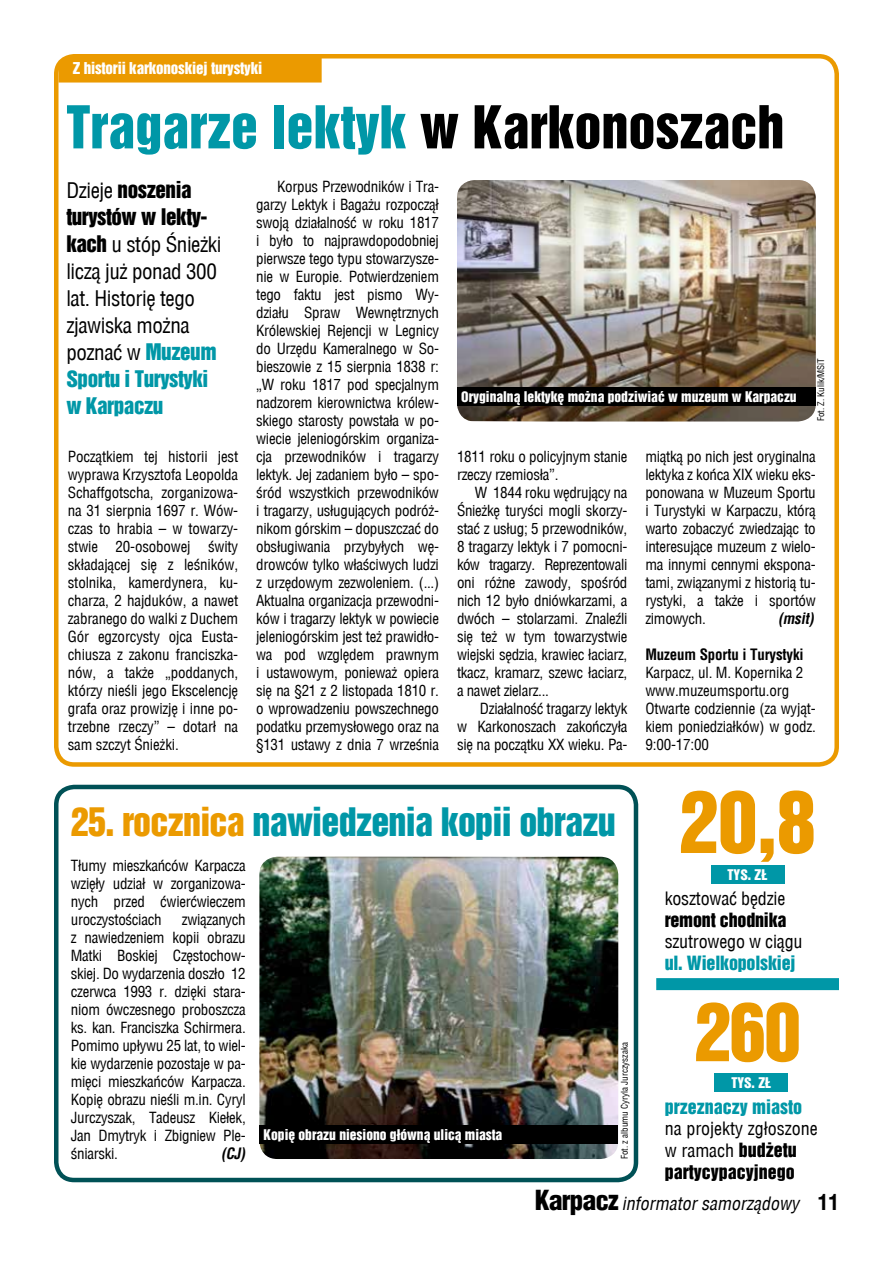
<style>
.page{position:relative;width:893px;height:1263px;background:#fff}
.page>*{position:absolute;margin:0;border:0;box-sizing:border-box;transform-origin:0 0}
.t1{font:78px "Switzerland Inserat";color:#eb9a00}
.t2{font:73.5px "Switzerland Inserat";color:#eb9a00}
.t3{font:54px "Switzerland Inserat";color:#0097a7}
.t4{font:36px "Switzerland Inserat";letter-spacing:-.02em;color:#0097a7}
.t5{font:21px/27px "Switzerland Condensed";letter-spacing:-.02em;color:#000}
.t6{font:21px/27px "Switzerland Inserat";letter-spacing:-.02em;color:#000}
.t7{font:21px/27px "Switzerland Inserat";letter-spacing:-.02em;color:#0097a7}
.t8{font:18px/21.6px "Switzerland Condensed";letter-spacing:-.01em;color:#000}
.t9{font:18px "Switzerland Inserat";letter-spacing:-.005em;color:#0097a7}
.t10{font:italic 18px "Switzerland Condensed";color:#000}
.t11{font:18px "Switzerland Inserat";color:#000}
.t12{font:15px/18px "Switzerland Condensed";letter-spacing:-.02em;color:#000;text-align:justify}
.t13{font:15px "Switzerland Inserat";letter-spacing:-.01em;color:#fff}
.t14{font:700 15px "Switzerland Condensed";letter-spacing:-.01em;color:#000}
.t15{font:italic 700 15px "Switzerland Condensed";letter-spacing:-.01em;color:#000}
.t16{font:13.5px "Switzerland Inserat";color:#fff}
.t17{font:9px "Switzerland Condensed";color:#000}
.s1{color:#000}
.s2{font-family:"Switzerland Condensed"}
.s3{font-family:"Switzerland Inserat"}
.s4{font-family:"Switzerland Inserat";color:#0097a7}
.s5{color:#eb9a00}
.s6{font-family:"Switzerland Cond";font-weight:900;font-style:normal;font-size:27px}
.s7{font-weight:700;font-style:normal;font-size:21px}
</style>
<div class="page">
<div style="left:54px;top:54px;width:785px;height:713px;border:4px solid #eb9a00;border-radius:18px"></div>
<img style="left:457px;top:180px;width:359px;height:241px">
<div style="left:54px;top:785px;width:584px;height:397px;border:4px solid #005156;border-radius:18px"></div>
<img style="left:259px;top:857px;width:359px;height:302px">
<div style="left:58px;top:57px;width:264px;height:26px;background:#eb9a00"></div>
<div style="left:457px;top:387px;width:359px;height:18px;background:#000"></div>
<div style="left:259px;top:1125px;width:359px;height:18px;background:#000"></div>
<div style="left:656px;top:978px;width:183px;height:12px;background:#0097a7"></div>
<div style="left:711px;top:865px;width:73px;height:18px;background:#0097a7"></div>
<div style="left:715px;top:1073px;width:73px;height:18px;background:#0097a7"></div>
<p class="t13" style="left:73px;top:59px;width:191px">Z historii karkonoskiej turystyki</p>
<h3 class="t3" style="left:66px;top:93px;width:719px">Tragarze lektyk <span class="s1">w Karkonoszach</span></h3>
<h3 class="t6" style="left:66px;top:176px;width:143px"><span class="s2">Dzieje</span> noszenia turystów w lekty-</h3>
<h3 class="t5" style="left:66px;top:231px;width:157px"><span class="s3">kach</span> u stóp Śnieżki liczą już ponad 300 lat. Historię tego zjawiska można poznać w <span class="s4">Muzeum</span></h3>
<h3 class="t7" style="left:66px;top:366px;width:143px">Sportu i Turystyki w Karpaczu</h3>
<p class="t12" style="left:68px;top:447px;width:172px">Początkiem tej historii jest wyprawa Krzysztofa Leopolda Schaffgotscha, zorganizowa&shy;na 31 sierpnia 1697 r. Wów&shy;czas to hrabia – w towarzy&shy;stwie 20-osobowej świty składającej się z leśników, stolnika, kamerdynera, ku&shy;charza, 2 hajduków, a nawet zabranego do walki z Duchem Gór egzorcysty ojca Eusta&shy;chiusza z zakonu franciszka&shy;nów, a także „poddanych, którzy nieśli jego Ekscelencję grafa oraz prowizję i inne po&shy;trzebne rzeczy” – dotarł na sam szczyt Śnieżki.</p>
<p class="t12" style="left:256px;top:177px;width:184px;text-indent:21px">Korpus Przewodników i Tra&shy;garzy Lektyk i Bagażu rozpoczął swoją działalność w roku 1817 i było to najprawdopodobniej pierwsze tego typu stowarzysze&shy;nie w Europie. Potwierdzeniem tego faktu jest pismo Wy&shy;działu Spraw Wewnętrznych Królewskiej Rejencji w Legnicy do Urzędu Kameralnego w So&shy;bieszowie z 15 sierpnia 1838 r: „W roku 1817 pod specjalnym nadzorem kierownictwa królew&shy;skiego starosty powstała w po&shy;wiecie jeleniogórskim organiza&shy;cja przewodników i tragarzy lektyk. Jej zadaniem było – spo&shy;śród wszystkich przewodników i tragarzy, usługujących podróż&shy;nikom górskim – dopuszczać do obsługiwania przybyłych wę&shy;drowców tylko właściwych ludzi z urzędowym zezwoleniem. (...)<br>Aktualna organizacja przewodni&shy;ków i tragarzy lektyk w powiecie jeleniogórskim jest też prawidło&shy;wa pod względem prawnym i ustawowym, ponieważ opiera się na §21 z 2 listopada 1810 r. o wprowadzeniu powszechnego podatku przemysłowego oraz na §131 ustawy z dnia 7 września</p>
<p class="t16" style="left:461px;top:388px;width:337px">Oryginalną lektykę można podziwiać w muzeum w Karpaczu</p>
<p class="t17" style="left:816px;top:421px;width:64px;rotate:-90deg">Fot. Z. Kulik/MSiT</p>
<p class="t12" style="left:457px;top:447px;width:172px">1811 roku o policyjnym stanie rzeczy rzemiosła”.</p>
<p class="t12" style="left:457px;top:483px;width:172px;text-indent:18px">W 1844 roku wędrujący na Śnieżkę turyści mogli skorzy&shy;stać z usług; 5 przewodników, 8 tragarzy lektyk i 7 pomocni&shy;ków tragarzy. Reprezentowali oni różne zawody, spośród nich 12 było dniówkarzami, a dwóch – stolarzami. Znaleźli się też w tym towarzystwie wiejski sędzia, krawiec łaciarz, tkacz, kramarz, szewc łaciarz, a nawet zielarz...</p>
<p class="t12" style="left:457px;top:699px;width:172px;text-indent:23px">Działalność tragarzy lektyk w Karkonoszach zakończyła się na początku XX wieku. Pa-</p>
<p class="t12" style="left:645px;top:447px;width:172px">miątką po nich jest oryginalna lektyka z końca XIX wieku eks&shy;ponowana w Muzeum Sportu i Turystyki w Karpaczu, którą warto zobaczyć zwiedzając to interesujące muzeum z wielo&shy;ma innymi cennymi ekspona&shy;tami, związanymi z historią tu&shy;rystyki, a także i sportów zimowych.</p>
<p class="t15" style="left:778px;top:609px;width:37px">(msit)</p>
<p class="t14" style="left:645px;top:645px;width:160px">Muzeum Sportu i Turystyki</p>
<p class="t12" style="left:645px;top:663px;width:172px;text-align:left">Karpacz, ul. M. Kopernika 2 www.muzeumsportu.org<br>Otwarte codziennie (za wyjąt&shy;kiem poniedziałków) w godz.<br>9:00-17:00</p>
<h3 class="t4" style="left:71px;top:800px;width:546px"><span class="s5">25. rocznica</span> nawiedzenia kopii obrazu</h3>
<p class="t12" style="left:71px;top:856px;width:176px">Tłumy mieszkańców Karpacza wzięły udział w zorganizowa&shy;nych przed ćwierćwieczem uroczystościach</p>
<p class="t12" style="left:71px;top:910px;width:176px;text-indent:111px">związanych z nawiedzeniem kopii obrazu Matki Boskiej Częstochow&shy;skiej. Do wydarzenia doszło 12 czerwca 1993 r. dzięki stara&shy;niom ówczesnego proboszcza ks. kan. Franciszka Schirmera.<br>Pomimo upływu 25 lat, to wiel&shy;kie wydarzenie pozostaje w pa&shy;mięci mieszkańców Karpacza.<br>Kopię obrazu nieśli m.in. Cyryl Jurczyszak, Tadeusz Kiełek, Jan Dmytryk i Zbigniew Ple&shy;śniarski.</p>
<p class="t17" style="left:619px;top:1159px;width:118px;rotate:-90deg">Fot. z albumu Cyryla Jurczyszaka</p>
<p class="t16" style="left:264px;top:1126px;width:240px">Kopię obrazu niesiono główną ulicą miasta</p>
<p class="t15" style="left:221px;top:1144px;width:26px">(CJ)</p>
<h1 class="t1" style="left:679px;top:773px;width:138px">20,8</h1>
<p class="t8" style="left:665px;top:888px;width:122px">kosztować będzie</p>
<p class="t11" style="left:665px;top:908px;width:123px">remont chodnika</p>
<p class="t8" style="left:665px;top:931px;width:139px">szutrowego w ciągu</p>
<p class="t9" style="left:665px;top:952px;width:132px">ul. Wielkopolskiej</p>
<p class="t16" style="left:728px;top:866px;width:41px">TYS. ZŁ</p>
<h2 class="t2" style="left:694px;top:986px;width:108px">260</h2>
<p class="t9" style="left:665px;top:1095px;width:139px">przeznaczy miasto</p>
<p class="t8" style="left:665px;top:1118px;width:154px">na projekty zgłoszone w ramach <span class="s3">budżetu</span></p>
<p class="t11" style="left:665px;top:1160px;width:131px">partycypacyjnego</p>
<p class="t16" style="left:731px;top:1074px;width:41px">TYS. ZŁ</p>
<p class="t10" style="left:535px;top:1193px;width:306px"><span class="s6">Karpacz</span> informator samorządowy <span class="s7">11</span></p>
</div>
